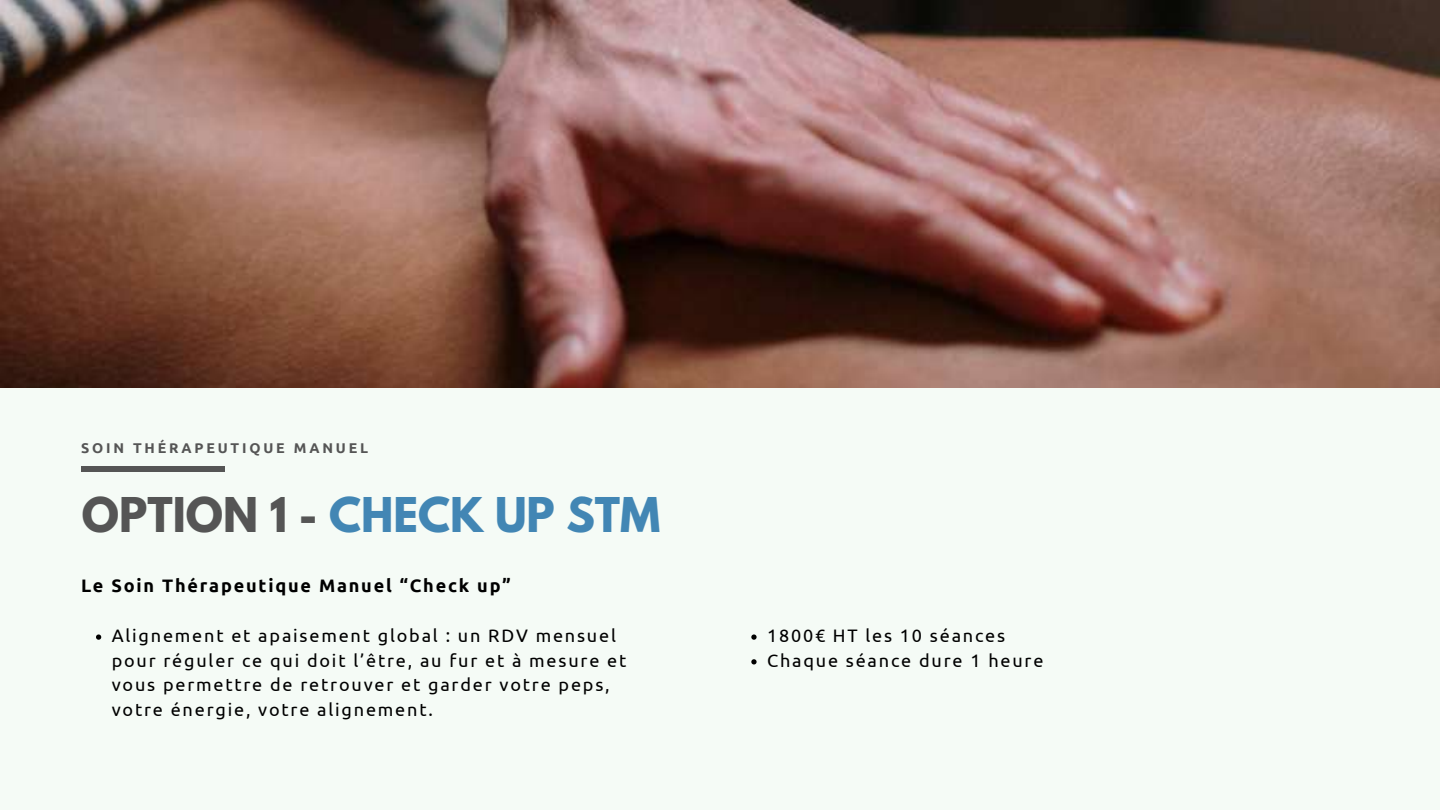
<style>
.page{position:relative;width:1440px;height:810px;background:#f5fbf6}
.page>*{position:absolute;margin:0;border:0;box-sizing:border-box;transform-origin:0 0}
.t1{font:700 42.4px "League Spartan";color:#4286b4}
.t2{font:18.1px/24.8px "Ubuntu";letter-spacing:.1em;color:#000}
.t3{font:700 18.1px "Ubuntu";letter-spacing:.1em;color:#000}
.t4{font:700 14.1px "Ubuntu";letter-spacing:.2em;color:#555}
.s1{color:#555}
</style>
<div class="page">
<svg style="left:96px;top:634px;width:5px;height:6px"></svg>
<div style="left:81px;top:466px;width:143px;height:5px;background:#555"></div>
<img style="left:0;top:0;width:1440px;height:388px">
<svg style="left:751px;top:634px;width:6px;height:6px"></svg>
<svg style="left:751px;top:659px;width:6px;height:5px"></svg>
<p class="t4" style="left:81px;top:440px;width:289px">SOIN THÉRAPEUTIQUE MANUEL</p>
<h1 class="t1" style="left:82px;top:494px;width:580px"><span class="s1">OPTION 1 -</span> CHECK UP STM</h1>
<p class="t3" style="left:81px;top:576px;width:431px">Le Soin Thérapeutique Manuel “Check up”</p>
<p class="t2" style="left:112px;top:623px;width:516px">Alignement et apaisement global : un RDV mensuel pour réguler ce qui doit l’être, au fur et à mesure et vous permettre de retrouver et garder votre peps, votre énergie, votre alignement.</p>
<p class="t2" style="left:767px;top:623px;width:278px">1800€ HT les 10 séances<br>Chaque séance dure 1 heure</p>
</div>
